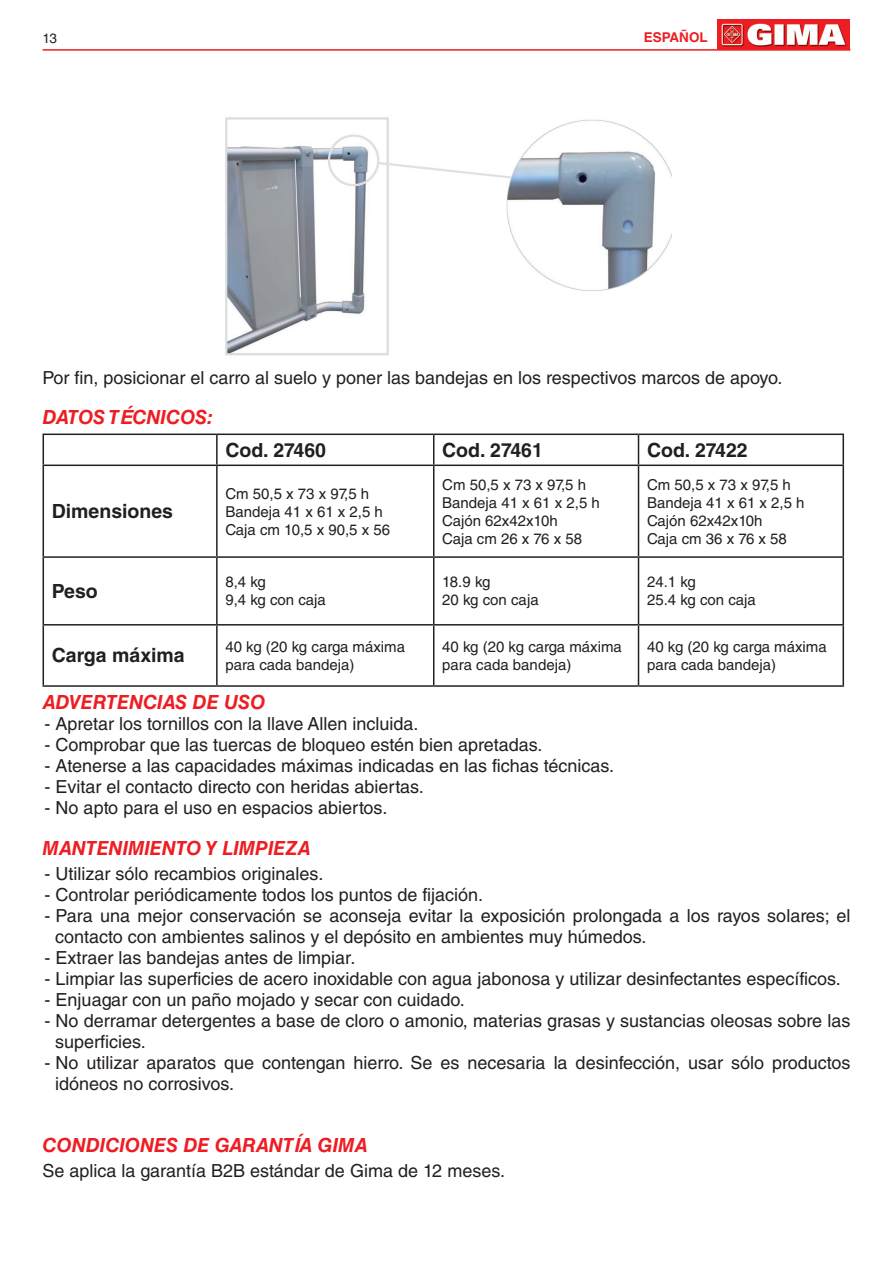
<style>
.page{position:relative;width:893px;height:1263px;background:#fff}
.page>*{position:absolute;margin:0;border:0;box-sizing:border-box;transform-origin:0 0}
.Titolo{font:italic 700 19.5px "Helvetica LT Std";color:#ee1d23}
.Titolo_scheda{font:700 19.5px "Helvetica LT Std";color:#231f20}
.Testo{font:italic 700 19.5px "Helvetica LT Std";color:#ee1d23}
.Elenco{font:18px/21px "Helvetica LT Std";color:#231f20}
.Testo-2{font:18px "Helvetica LT Std";color:#231f20}
.Testo_scheda{font:15px/18px "Helvetica LT Std";color:#231f20}
.t1{font:700 13.5px "Helvetica LT Std";color:#ee1d23}
.t2{font:13.5px "Helvetica LT Std";color:#231f20}
</style>
<div class="page">
<hr style="left:43px;top:49px;width:807px;height:2px;background:#ee1d23">
<img style="left:717px;top:20px;width:133px;height:29px">
<img style="left:225px;top:117px;width:446px;height:239px">
<hr style="left:43px;top:433px;width:174px;height:2px;background:#231f20">
<svg style="left:43px;top:435px;width:1px;height:29px"></svg>
<hr style="left:217px;top:433px;width:217px;height:2px;background:#231f20">
<hr style="left:216px;top:435px;width:2px;height:29px;background:#231f20">
<hr style="left:434px;top:433px;width:204px;height:2px;background:#231f20">
<svg style="left:433px;top:435px;width:1px;height:29px"></svg>
<hr style="left:638px;top:433px;width:206px;height:2px;background:#231f20">
<svg style="left:638px;top:435px;width:1px;height:29px"></svg>
<hr style="left:842px;top:435px;width:2px;height:29px;background:#231f20">
<hr style="left:43px;top:464px;width:174px;height:2px;background:#231f20">
<hr style="left:43px;top:466px;width:1px;height:90px;background:#231f20">
<hr style="left:217px;top:464px;width:217px;height:2px;background:#231f20">
<hr style="left:216px;top:466px;width:2px;height:90px;background:#231f20">
<hr style="left:434px;top:464px;width:204px;height:2px;background:#231f20">
<hr style="left:433px;top:466px;width:1px;height:90px;background:#231f20">
<hr style="left:638px;top:464px;width:206px;height:2px;background:#231f20">
<hr style="left:638px;top:466px;width:1px;height:90px;background:#231f20">
<hr style="left:842px;top:466px;width:2px;height:90px;background:#231f20">
<hr style="left:43px;top:556px;width:174px;height:2px;background:#231f20">
<hr style="left:43px;top:558px;width:1px;height:66px;background:#231f20">
<hr style="left:217px;top:556px;width:217px;height:2px;background:#231f20">
<hr style="left:216px;top:558px;width:2px;height:66px;background:#231f20">
<hr style="left:434px;top:556px;width:204px;height:2px;background:#231f20">
<hr style="left:433px;top:558px;width:1px;height:66px;background:#231f20">
<hr style="left:638px;top:556px;width:206px;height:2px;background:#231f20">
<hr style="left:638px;top:558px;width:1px;height:66px;background:#231f20">
<hr style="left:842px;top:558px;width:2px;height:66px;background:#231f20">
<hr style="left:43px;top:624px;width:174px;height:1px;background:#231f20">
<hr style="left:43px;top:625px;width:1px;height:60px;background:#231f20">
<hr style="left:217px;top:624px;width:217px;height:1px;background:#231f20">
<hr style="left:216px;top:625px;width:2px;height:60px;background:#231f20">
<hr style="left:434px;top:624px;width:204px;height:1px;background:#231f20">
<hr style="left:433px;top:625px;width:1px;height:60px;background:#231f20">
<hr style="left:638px;top:624px;width:206px;height:1px;background:#231f20">
<hr style="left:638px;top:625px;width:1px;height:60px;background:#231f20">
<hr style="left:842px;top:625px;width:2px;height:60px;background:#231f20">
<hr style="left:43px;top:685px;width:174px;height:2px;background:#231f20">
<hr style="left:217px;top:685px;width:217px;height:2px;background:#231f20">
<hr style="left:434px;top:685px;width:204px;height:2px;background:#231f20">
<hr style="left:638px;top:685px;width:206px;height:2px;background:#231f20">
<p class="t2" style="left:43px;top:30px;width:16px">13</p>
<p class="t1" style="left:644px;top:29px;width:65px">ESPAÑOL</p>
<p class="Testo-2" style="left:43px;top:367px;width:741px">Por fin, posicionar el carro al suelo y poner las bandejas en los respectivos marcos de apoyo.</p>
<p class="Titolo" style="left:43px;top:406px;width:173px">DATOS TÉCNICOS:</p>
<p class="Titolo_scheda" style="left:225px;top:438px;width:102px">Cod. 27460</p>
<p class="Titolo_scheda" style="left:442px;top:438px;width:102px">Cod. 27461</p>
<p class="Titolo_scheda" style="left:647px;top:438px;width:102px">Cod. 27422</p>
<p class="Titolo_scheda" style="left:52px;top:499px;width:123px">Dimensiones</p>
<p class="Titolo_scheda" style="left:52px;top:579px;width:48px">Peso</p>
<p class="Testo_scheda" style="left:225px;top:484px;width:145px">Cm 50,5 x 73 x 97,5 h</p>
<p class="Testo_scheda" style="left:225px;top:502px;width:166px">Bandeja 41 x 61 x 2,5 h<br>Caja cm 10,5 x 90,5 x 56</p>
<p class="Testo_scheda" style="left:225px;top:573px;width:42px">8,4 kg</p>
<p class="Testo_scheda" style="left:225px;top:591px;width:102px">9,4 kg con caja</p>
<p class="Testo_scheda" style="left:442px;top:475px;width:145px">Cm 50,5 x 73 x 97,5 h</p>
<p class="Testo_scheda" style="left:442px;top:493px;width:159px">Bandeja 41 x 61 x 2,5 h</p>
<p class="Testo_scheda" style="left:442px;top:511px;width:141px">Cajón 62x42x10h<br>Caja cm 26 x 76 x 58</p>
<p class="Testo_scheda" style="left:442px;top:573px;width:50px">18.9 kg</p>
<p class="Testo_scheda" style="left:442px;top:591px;width:98px">20 kg con caja</p>
<p class="Testo_scheda" style="left:647px;top:475px;width:145px">Cm 50,5 x 73 x 97,5 h</p>
<p class="Testo_scheda" style="left:647px;top:493px;width:159px">Bandeja 41 x 61 x 2,5 h</p>
<p class="Testo_scheda" style="left:647px;top:511px;width:141px">Cajón 62x42x10h<br>Caja cm 36 x 76 x 58</p>
<p class="Testo_scheda" style="left:647px;top:573px;width:50px">24.1 kg</p>
<p class="Testo_scheda" style="left:647px;top:591px;width:110px">25.4 kg con caja</p>
<p class="Titolo_scheda" style="left:52px;top:644px;width:135px">Carga máxima</p>
<p class="Testo_scheda" style="left:225px;top:637px;width:181px">40 kg (20 kg carga máxima para cada bandeja)</p>
<p class="Testo_scheda" style="left:442px;top:637px;width:181px">40 kg (20 kg carga máxima para cada bandeja)</p>
<p class="Testo_scheda" style="left:647px;top:637px;width:181px">40 kg (20 kg carga máxima para cada bandeja)</p>
<p class="Testo" style="left:43px;top:690px;width:224px">ADVERTENCIAS DE USO</p>
<p class="Elenco" style="left:45px;top:713px;width:375px">- Apretar los tornillos con la llave Allen incluida.</p>
<p class="Elenco" style="left:45px;top:734px;width:499px">- Comprobar que las tuercas de bloqueo estén bien apretadas.</p>
<p class="Elenco" style="left:45px;top:755px;width:571px">- Atenerse a las capacidades máximas indicadas en las fichas técnicas.</p>
<p class="Elenco" style="left:45px;top:776px;width:381px">- Evitar el contacto directo con heridas abiertas.</p>
<p class="Elenco" style="left:45px;top:797px;width:344px">- No apto para el uso en espacios abiertos.</p>
<p class="Titolo" style="left:43px;top:836px;width:269px">MANTENIMIENTO Y LIMPIEZA</p>
<p class="Elenco" style="left:45px;top:863px;width:280px">- Utilizar sólo recambios originales.</p>
<p class="Elenco" style="left:45px;top:884px;width:440px">- Controlar periódicamente todos los puntos de fijación.</p>
<p class="Elenco" style="left:55px;top:905px;width:797px;text-indent:-11px">- Para una mejor conservación se aconseja evitar la exposición prolongada a los rayos solares; el contacto con ambientes salinos y el depósito en ambientes muy húmedos.</p>
<p class="Elenco" style="left:45px;top:947px;width:312px">- Extraer las bandejas antes de limpiar.</p>
<p class="Elenco" style="left:45px;top:968px;width:798px">- Limpiar las superficies de acero inoxidable con agua jabonosa y utilizar desinfectantes específicos.</p>
<p class="Elenco" style="left:45px;top:989px;width:422px">- Enjuagar con un paño mojado y secar con cuidado.</p>
<p class="Elenco" style="left:55px;top:1010px;width:797px;text-indent:-11px">- No derramar detergentes a base de cloro o amonio, materias grasas y sustancias oleosas sobre las superficies.</p>
<p class="Elenco" style="left:55px;top:1052px;width:797px;text-indent:-11px">- No utilizar aparatos que contengan hierro. Se es necesaria la desinfección, usar sólo productos idóneos no corrosivos.</p>
<p class="Titolo" style="left:43px;top:1133px;width:326px">CONDICIONES DE GARANTÍA GIMA</p>
<p class="Testo-2" style="left:43px;top:1160px;width:464px">Se aplica la garantía B2B estándar de Gima de 12 meses.</p>
</div>
